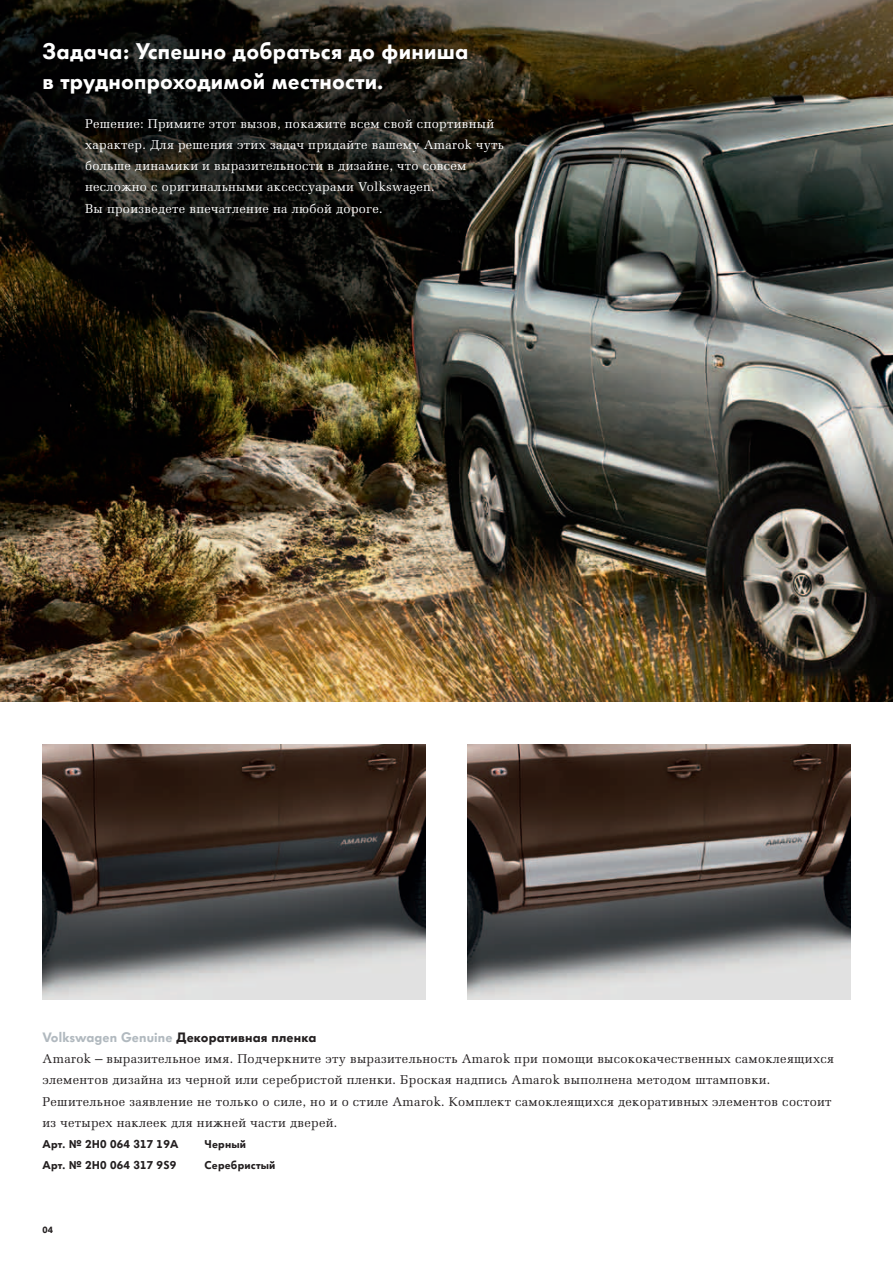
<style>
.page{position:relative;width:893px;height:1263px;background:#fff}
.page>*{position:absolute;margin:0;border:0;box-sizing:border-box;transform-origin:0 0}
.t1{font:900 22.5px/29.7px "VW Headline OT";letter-spacing:.01em;color:#fff}
.t2{font:900 13.5px "VW Headline OT";letter-spacing:.01em;color:#231f20}
.t3{font:12.75px/21.3px "AG Melanie";letter-spacing:.025em;color:#231f20}
.t4{font:12.75px/21.3px "AG Melanie";letter-spacing:.025em;color:#fff}
.t5{font:900 11.25px "VW Headline OT";letter-spacing:.015em;color:#231f20}
.t6{font:900 9px "VW Headline OT";color:#231f20}
.s1{color:#b1b9bf}
.s2{font-size:13.5px}
</style>
<div class="page">
<img style="left:0;top:0;width:893px;height:702px">
<img style="left:43px;top:744px;width:382px;height:255px">
<img style="left:468px;top:744px;width:382px;height:255px">
<h1 class="t1" style="left:43px;top:36px;width:427px">Задача: Успешно добраться до финиша в труднопроходимой местности.</h1>
<p class="t4" style="left:85px;top:113px;width:420px">Решение: Примите этот вызов, покажите всем свой спортивный характер. Для решения этих задач придайте вашему Amarok чуть больше динамики и выразительности в дизайне, что совсем несложно с оригинальными аксессуарами Volkswagen.<br>Вы произведете впечатление на любой дороге.</p>
<p class="t2" style="left:43px;top:1028px;width:275px"><span class="s1">Volkswagen Genuine</span> Декоративная пленка</p>
<p class="t3" style="left:43px;top:1048px;width:793px">Amarok <span class="s2">–</span> выразительное имя. Подчеркните эту выразительность Amarok при помощи высококачественных самоклеящихся элементов дизайна из черной или серебристой пленки. Броская надпись Amarok выполнена методом штамповки.<br>Решительное заявление не только о силе, но и о стиле Amarok. Комплект самоклеящихся декоративных элементов состоит из четырех наклеек для нижней части дверей.</p>
<p class="t5" style="left:43px;top:1137px;width:137px">Арт. № 2H0 064 317 19A</p>
<p class="t5" style="left:205px;top:1137px;width:43px">Черный</p>
<p class="t5" style="left:43px;top:1158px;width:135px">Арт. № 2H0 064 317 9S9</p>
<p class="t5" style="left:205px;top:1158px;width:72px">Серебристый</p>
<p class="t6" style="left:43px;top:1224px;width:12px">04</p>
</div>
